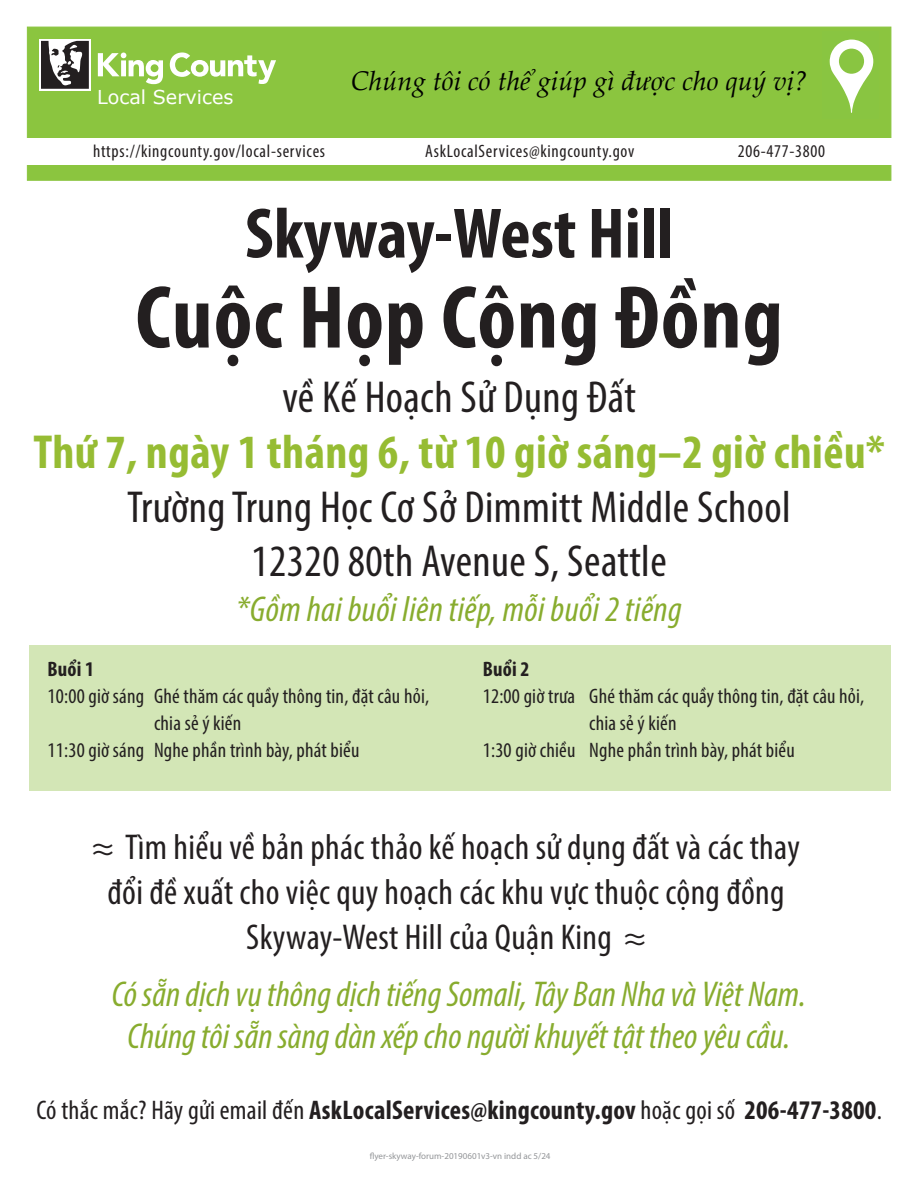
<style>
.page{position:relative;width:918px;height:1188px;background:#fff}
.page>*{position:absolute;margin:0;border:0;box-sizing:border-box;transform-origin:0 0}
.t1{font:700 condensed 90px "Myriad Pro";letter-spacing:.01em;color:#231f20}
.t2{font:700 condensed 72px "Myriad Pro";color:#231f20}
.t3{font:700 condensed 48px "Myriad Pro";letter-spacing:.01em;color:#96bc33}
.t4{font:condensed 45px "Myriad Pro";letter-spacing:.01em;color:#231f20}
.t5{font:italic condensed 36px "Myriad Pro";color:#88ac2e}
.t6{font:condensed 36px/45px "Myriad Pro";letter-spacing:.01em;color:#231f20;text-align:center}
.t7{font:700 condensed 27px "Myriad Pro";letter-spacing:.01em;color:#231f20}
.t8{font:italic 27px "Palatino Linotype";color:#000}
.t9{font:condensed 21px/27px "Myriad Pro";letter-spacing:.01em;color:#231f20}
.t10{font:700 condensed 21px "Myriad Pro";letter-spacing:.01em;color:#231f20}
.t11{font:19.05px "Verdana";color:#fff}
.t12{font:condensed 18px "Myriad Pro";letter-spacing:.04em;color:#231f20}
.t13{font:9px "Myriad Pro";color:#939598}
.s1{font-weight:400}
</style>
<div class="page">
<div style="left:29px;top:645px;width:861px;height:146px;background:#d3e6b6"></div>
<div style="left:27px;top:27px;width:864px;height:153px;background:#8bc53f"></div>
<div style="left:24px;top:138px;width:871px;height:27px;background:#fff"></div>
<div style="left:39px;top:39px;width:52px;height:52px;background:#fff"></div>
<svg style="left:41px;top:41px;width:48px;height:48px"></svg>
<svg style="left:98px;top:53px;width:65px;height:31px"></svg>
<svg style="left:170px;top:52px;width:106px;height:32px"></svg>
<svg style="left:830px;top:39px;width:43px;height:74px"></svg>
<p class="t11" style="left:97px;top:84px;width:138px">Local Services</p>
<p class="t8" style="left:351px;top:62px;width:458px">Chúng tôi có thể giúp gì được cho quý vị?</p>
<p class="t12" style="left:93px;top:140px;width:234px">https://kingcounty.gov/local-services</p>
<p class="t12" style="left:425px;top:140px;width:211px">AskLocalServices@kingcounty.gov</p>
<p class="t12" style="left:738px;top:140px;width:89px">206-477-3800</p>
<p class="t2" style="left:245px;top:189px;width:430px">Skyway-West Hill</p>
<p class="t1" style="left:136px;top:261px;width:649px">Cuộc Họp Cộng Đồng</p>
<p class="t4" style="left:282px;top:370px;width:355px">về Kế Hoạch Sử Dụng Đất</p>
<p class="t3" style="left:33px;top:422px;width:853px">Thứ 7, ngày 1 tháng 6, từ 10 giờ sáng–2 giờ chiều*</p>
<p class="t4" style="left:127px;top:480px;width:665px">Trường Trung Học Cơ Sở Dimmitt Middle School</p>
<p class="t4" style="left:251px;top:534px;width:417px">12320 80th Avenue S, Seattle</p>
<p class="t5" style="left:236px;top:588px;width:447px">*Gồm hai buổi liên tiếp, mỗi buổi 2 tiếng</p>
<p class="t10" style="left:48px;top:655px;width:48px">Buổi 1</p>
<p class="t9" style="left:154px;top:682px;width:277px;text-indent:-106px">10:00 giờ sáng Ghé thăm các quầy thông tin, đặt câu hỏi, chia sẻ ý kiến</p>
<p class="t9" style="left:48px;top:736px;width:313px">11:30 giờ sáng Nghe phần trình bày, phát biểu</p>
<p class="t10" style="left:483px;top:655px;width:48px">Buổi 2</p>
<p class="t9" style="left:589px;top:682px;width:277px;text-indent:-106px">12:00 giờ trưa Ghé thăm các quầy thông tin, đặt câu hỏi, chia sẻ ý kiến</p>
<p class="t9" style="left:483px;top:736px;width:313px">1:30 giờ chiều Nghe phần trình bày, phát biểu</p>
<p class="t6" style="left:92px;top:824px;width:709px">≈ Tìm hiểu về bản phác thảo kế hoạch sử dụng đất và các thay đổi đề xuất cho việc quy hoạch các khu vực thuộc cộng đồng<br>Skyway-West Hill của Quận King ≈</p>
<p class="t5" style="left:112px;top:972px;width:696px">Có sẵn dịch vụ thông dịch tiếng Somali, Tây Ban Nha và Việt Nam.</p>
<p class="t5" style="left:128px;top:1014px;width:664px">Chúng tôi sẵn sàng dàn xếp cho người khuyết tật theo yêu cầu.</p>
<p class="t7" style="left:36px;top:1093px;width:847px"><span class="s1">Có thắc mắc? Hãy gửi email đến</span> AskLocalServices@kingcounty.gov <span class="s1">hoặc gọi số</span> 206-477-3800<span class="s1">.</span></p>
<p class="t13" style="left:370px;top:1150px;width:182px">flyer-skyway-forum-20190601v3-vn indd ac 5/24</p>
</div>
